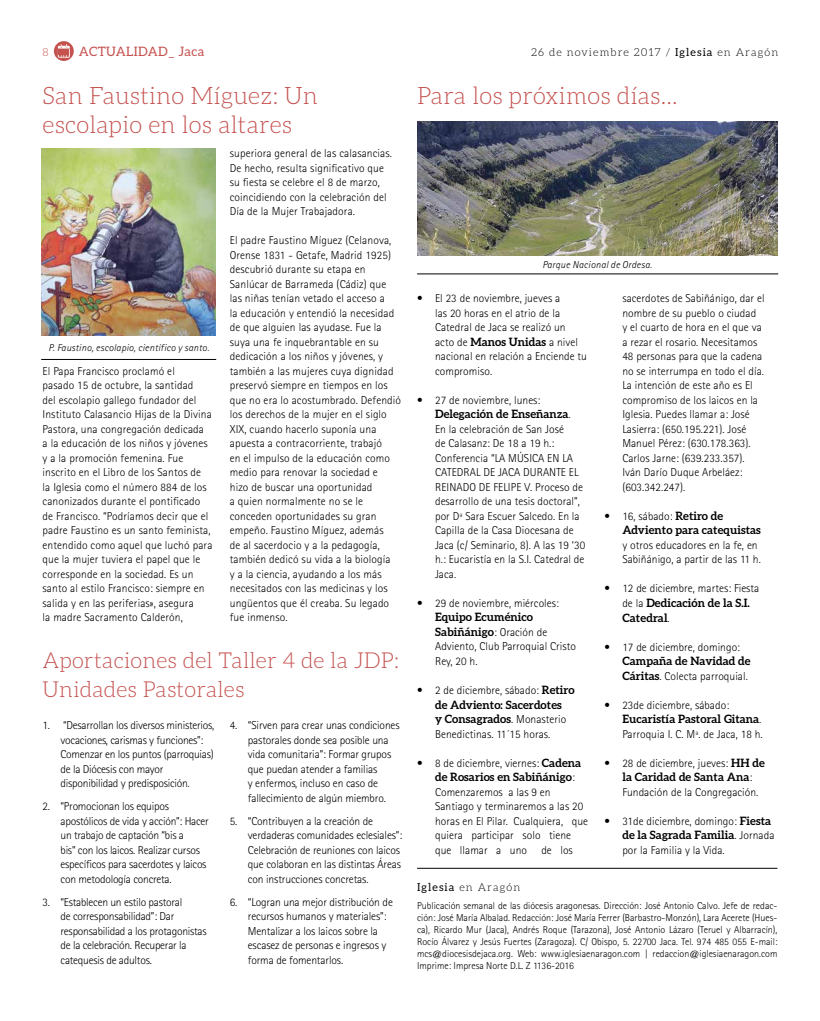
<style>
.page{position:relative;width:820px;height:1021px;background:#fff}
.page>*{position:absolute;margin:0;border:0;box-sizing:border-box;transform-origin:0 0}
.t1{font:300 24px/28.8px "Aleo";letter-spacing:.01em;color:#c5524f}
.t2{font:300 22px/29px "Aleo";letter-spacing:.01em;color:#c5524f}
.t3{font:13px "Aleo";letter-spacing:.025em;color:#c5524f}
.t4{font:300 11.5px/14.5px "Rotis Sans Serif";letter-spacing:.005em;color:#000}
.t5{font:300 11.5px/14.5px "Rotis Sans Serif";letter-spacing:-.02em;color:#000}
.t6{font:700 11.5px/14.5px "Aleo";letter-spacing:.005em;color:#000}
.t7{font:300 11px "Aleo";letter-spacing:.1em;color:#000}
.t8{font:300 11px "Aleo";color:#c5524f}
.t9{font:300 10px/12px "Rotis Sans Serif";color:#000;text-align:justify}
.t10{font:italic 300 10px "Rotis Sans Serif";letter-spacing:.025em;color:#000}
.s1{font-weight:400}
.s2{font-family:"Aleo";font-weight:700}
.s3{font-family:"Rotis Sans Serif";font-weight:300}
</style>
<div class="page">
<svg style="left:54px;top:41px;width:20px;height:20px"></svg>
<hr style="left:417px;top:868px;width:360px;height:1px;background:#000">
<img style="left:417px;top:122px;width:360px;height:134px">
<hr style="left:417px;top:274px;width:360px;height:1px;background:#000">
<img style="left:42px;top:149px;width:173px;height:186px">
<hr style="left:41px;top:359px;width:175px;height:1px;background:#000">
<p class="t8" style="left:43px;top:46px;width:8px">8</p>
<p class="t3" style="left:79px;top:44px;width:127px">ACTUALIDAD_ Jaca</p>
<p class="t7" style="left:531px;top:46px;width:248px">26 de noviembre 2017 / <span class="s1">Iglesia</span> en Aragón</p>
<h1 class="t1" style="left:43px;top:81px;width:277px">San Faustino Míguez: Un escolapio en los altares</h1>
<h1 class="t1" style="left:417px;top:81px;width:262px">Para los próximos días...</h1>
<p class="t10" style="left:48px;top:341px;width:162px">P. Faustino, escolapio, científico y santo.</p>
<p class="t4" style="left:43px;top:363px;width:171px">El Papa Francisco proclamó el<br>pasado 15 de octubre, la santidad<br>del escolapio gallego fundador del Instituto Calasancio Hijas de la Divina Pastora, una congregación dedicada<br>a la educación de los niños y jóvenes y a la promoción femenina. Fue inscrito en el Libro de los Santos de<br>la Iglesia como el número 884 de los canonizados durante el pontificado de Francisco. “Podríamos decir que el padre Faustino es un santo feminista, entendido como aquel que luchó para que la mujer tuviera el papel que le corresponde en la sociedad. Es un santo al estilo Francisco: siempre en salida y en las periferias», asegura<br>la madre Sacramento Calderón,</p>
<p class="t4" style="left:230px;top:146px;width:164px">superiora general de las calasancias.<br>De hecho, resulta significativo que su fiesta se celebre el 8 de marzo, coincidiendo con la celebración del Día de la Mujer Trabajadora.</p>
<p class="t4" style="left:230px;top:233px;width:173px">El padre Faustino Míguez (Celanova,<br>Orense 1831 - Getafe, Madrid 1925) descubrió durante su etapa en<br>Sanlúcar de Barrameda (Cádiz) que las niñas tenían vetado el acceso a<br>la educación y entendió la necesidad de que alguien las ayudase. Fue la suya una fe inquebrantable en su dedicación a los niños y jóvenes, y también a las mujeres cuya dignidad preservó siempre en tiempos en los que no era lo acostumbrado. Defendió los derechos de la mujer en el siglo<br>XIX, cuando hacerlo suponía una apuesta a contracorriente, trabajó<br>en el impulso de la educación como medio para renovar la sociedad e<br>hizo de buscar una oportunidad<br>a quien normalmente no se le conceden oportunidades su gran empeño. Faustino Míguez, además<br>de al sacerdocio y a la pedagogía, también dedicó su vida a la biología<br>y a la ciencia, ayudando a los más necesitados con las medicinas y los ungüentos que él creaba. Su legado fue inmenso.</p>
<h2 class="t2" style="left:43px;top:646px;width:358px">Aportaciones del Taller 4 de la JDP:<br>Unidades Pastorales</h2>
<p class="t5" style="left:61px;top:718px;width:155px;text-indent:-18px">1. “Desarrollan los diversos ministerios, vocaciones, carismas y funciones”:<br>Comenzar en los puntos (parroquias) de la Diócesis con mayor disponibilidad y predisposición.</p>
<p class="t5" style="left:61px;top:799px;width:150px;text-indent:-18px">2. “Promocionan los equipos apostólicos de vida y acción”: Hacer un trabajo de captación “bis a<br>bis” con los laicos. Realizar cursos específicos para sacerdotes y laicos con metodología concreta.</p>
<p class="t5" style="left:61px;top:894px;width:148px;text-indent:-18px">3. “Establecen un estilo pastoral<br>de corresponsabilidad”: Dar responsabilidad a los protagonistas de la celebración. Recuperar la catequesis de adultos.</p>
<p class="t4" style="left:248px;top:718px;width:153px;text-indent:-18px">4. “Sirven para crear unas condiciones pastorales donde sea posible una vida comunitaria”: Formar grupos que puedan atender a familias<br>y enfermos, incluso en caso de fallecimiento de algún miembro.</p>
<p class="t4" style="left:248px;top:813px;width:156px;text-indent:-18px">5. “Contribuyen a la creación de verdaderas comunidades eclesiales”:<br>Celebración de reuniones con laicos que colaboran en las distintas Áreas con instrucciones concretas.</p>
<p class="t4" style="left:248px;top:894px;width:146px;text-indent:-18px">6. “Logran una mejor distribución de recursos humanos y materiales”:<br>Mentalizar a los laicos sobre la escasez de personas e ingresos y forma de fomentarlos.</p>
<p class="t10" style="left:542px;top:259px;width:111px">Parque Nacional de Ordesa.</p>
<p class="t4" style="left:435px;top:291px;width:153px;text-indent:-18px">• El 23 de noviembre, jueves a<br>las 20 horas en el atrio de la<br>Catedral de Jaca se realizó un acto de <span class="s2">Manos Unidas</span> a nivel nacional en relación a Enciende tu compromiso.</p>
<p class="t4" style="left:417px;top:392px;width:125px">• 27 de noviembre, lunes:</p>
<p class="t6" style="left:435px;top:407px;width:137px">Delegación de Enseñanza<span class="s3">.</span></p>
<p class="t4" style="left:435px;top:421px;width:151px">En la celebración de San José<br>de Calasanz: De 18 a 19 h.:<br>Conferencia “LA MÚSICA EN LA<br>CATEDRAL DE JACA DURANTE EL<br>REINADO DE FELIPE V. Proceso de desarrollo de una tesis doctoral”, por Dª Sara Escuer Salcedo. En la<br>Capilla de la Casa Diocesana de<br>Jaca (c/ Seminario, 8). A las 19 ‘30 h.: Eucaristía en la S.I. Catedral de<br>Jaca.</p>
<p class="t4" style="left:417px;top:596px;width:143px">• 29 de noviembre, miércoles:</p>
<p class="t6" style="left:435px;top:610px;width:114px">Equipo Ecuménico<br>Sabiñánigo<span class="s3">: Oración de</span></p>
<p class="t4" style="left:435px;top:639px;width:142px">Adviento, Club Parroquial Cristo<br>Rey, 20 h.</p>
<p class="t4" style="left:417px;top:683px;width:159px">• 2 de diciembre, sábado: <span class="s2">Retiro</span></p>
<p class="t6" style="left:435px;top:697px;width:133px">de Adviento: Sacerdotes y Consagrados<span class="s3">. Monasterio</span></p>
<p class="t4" style="left:435px;top:726px;width:117px">Benedictinas. 11´15 horas.</p>
<p class="t4" style="left:417px;top:755px;width:165px">• 8 de diciembre, viernes: <span class="s2">Cadena</span></p>
<p class="t6" style="left:435px;top:769px;width:141px">de Rosarios en Sabiñánigo<span class="s3">:</span></p>
<p class="t4" style="left:435px;top:784px;width:154px">Comenzaremos a las 9 en<br>Santiago y terminaremos a las 20 horas en El Pilar. Cualquiera, que quiera participar solo tiene que llamar a uno de los</p>
<p class="t4" style="left:622px;top:291px;width:144px">sacerdotes de Sabiñánigo, dar el nombre de su pueblo o ciudad<br>y el cuarto de hora en el que va a rezar el rosario. Necesitamos<br>48 personas para que la cadena no se interrumpa en todo el día.<br>La intención de este año es El compromiso de los laicos en la<br>Iglesia. Puedes llamar a: José<br>Lasierra: (650.195.221). José<br>Manuel Pérez: (630.178.363).<br>Carlos Jarne: (639.233.357).<br>Iván Darío Duque Arbeláez: (603.342.247).</p>
<p class="t4" style="left:604px;top:509px;width:120px">• 16, sábado: <span class="s2">Retiro de</span></p>
<p class="t6" style="left:622px;top:523px;width:140px">Adviento para catequistas</p>
<p class="t4" style="left:622px;top:538px;width:140px">y otros educadores en la fe, en<br>Sabiñánigo, a partir de las 11 h.</p>
<p class="t4" style="left:604px;top:581px;width:156px">• 12 de diciembre, martes: Fiesta</p>
<p class="t6" style="left:622px;top:595px;width:129px"><span class="s3">de la</span> Dedicación de la S.I.<br>Catedral<span class="s3">.</span></p>
<p class="t4" style="left:604px;top:639px;width:137px">• 17 de diciembre, domingo:</p>
<p class="t6" style="left:622px;top:653px;width:130px">Campaña de Navidad de</p>
<p class="t4" style="left:622px;top:668px;width:127px"><span class="s2">Cáritas</span>. Colecta parroquial.</p>
<p class="t4" style="left:604px;top:697px;width:126px">• 23de diciembre, sábado:</p>
<p class="t6" style="left:622px;top:711px;width:140px">Eucaristía Pastoral Gitana<span class="s3">.</span></p>
<p class="t4" style="left:622px;top:726px;width:142px">Parroquia I. C. Mª. de Jaca, 18 h.</p>
<p class="t4" style="left:604px;top:755px;width:162px">• 28 de diciembre, jueves: <span class="s2">HH de</span></p>
<p class="t6" style="left:622px;top:769px;width:131px">la Caridad de Santa Ana<span class="s3">:</span></p>
<p class="t4" style="left:622px;top:784px;width:137px">Fundación de la Congregación.</p>
<p class="t4" style="left:604px;top:813px;width:168px">• 31de diciembre, domingo: <span class="s2">Fiesta</span></p>
<p class="t6" style="left:622px;top:827px;width:153px">de la Sagrada Familia<span class="s3">. Jornada</span></p>
<p class="t4" style="left:622px;top:842px;width:104px">por la Familia y la Vida.</p>
<p class="t7" style="left:417px;top:881px;width:105px"><span class="s1">Iglesia</span> en Aragón</p>
<p class="t9" style="left:417px;top:899px;width:362px">Publicación semanal de las diócesis aragonesas. Dirección: José Antonio Calvo. Jefe de redac&shy;ción: José María Albalad. Redacción: José María Ferrer (Barbastro-Monzón), Lara Acerete (Hues&shy;ca), Ricardo Mur (Jaca), Andrés Roque (Tarazona), José Antonio Lázaro (Teruel y Albarracín), Rocío Álvarez y Jesús Fuertes (Zaragoza). C/ Obispo, 5. 22700 Jaca. Tel. 974 485 055 E-mail: mcs@diocesisdejaca.org. Web: www.iglesiaenaragon.com | redaccion@iglesiaenaragon.com Imprime: Impresa Norte D.L. Z 1136-2016</p>
</div>
